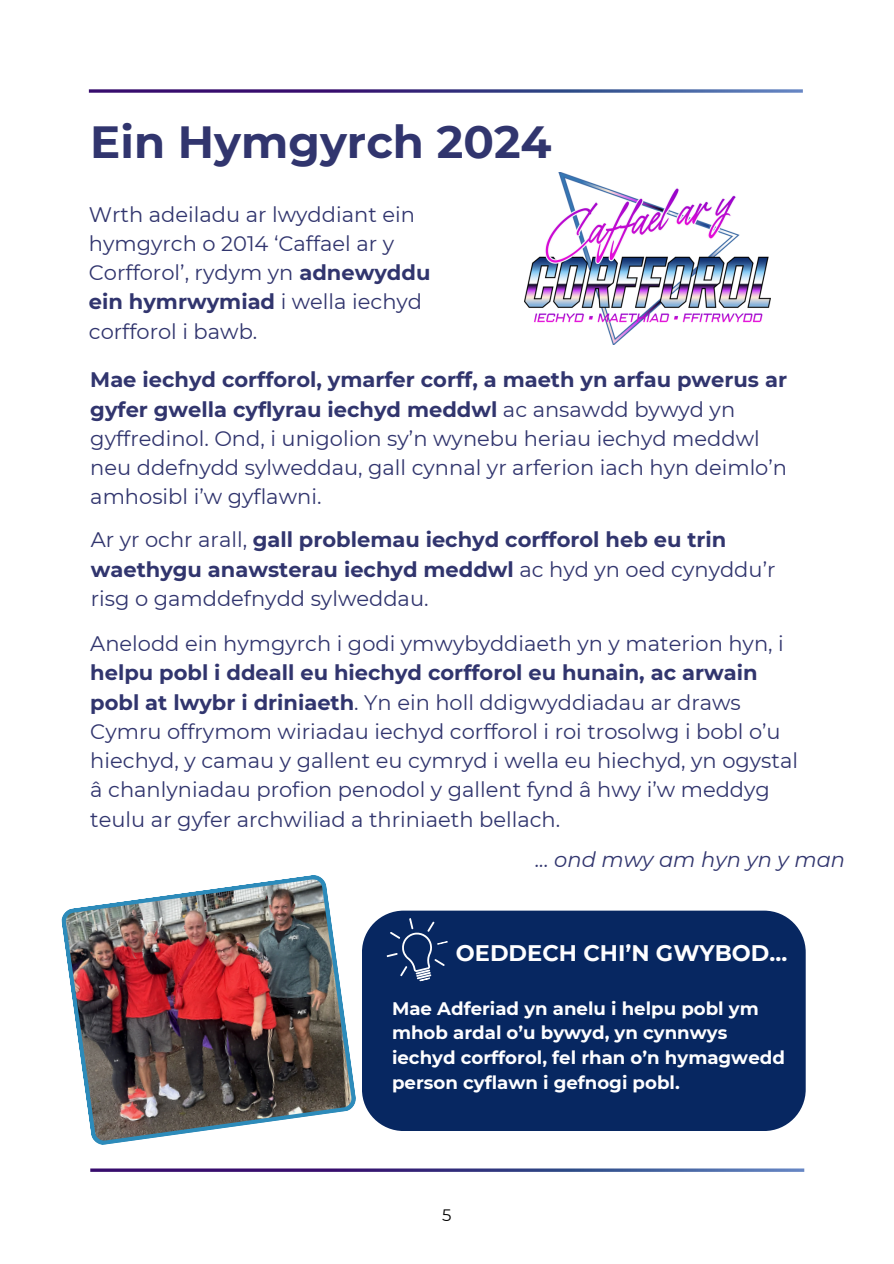
<style>
.page{position:relative;width:894px;height:1264px;background:#fff}
.page>*{position:absolute;margin:0;border:0;box-sizing:border-box;transform-origin:0 0}
.t1{font:700 45px "Montserrat";color:#31356e}
.t2{font:700 22.5px "Montserrat";color:#fefeff}
.t3{font:21px/29.2px "Montserrat";color:#31356e}
.t4{font:700 21px/29.2px "Montserrat";color:#31356e}
.t5{font:italic 21px "Montserrat";color:#31356e}
.t6{font:700 18.15px/24.8px "Montserrat";color:#fefeff}
.t7{font:16.5px "Montserrat";color:#000}
.s1{font-weight:700}
.s2{font-weight:400}
</style>
<div class="page">
<svg style="left:89px;top:89px;width:713px;height:4px;background:#595396"></svg>
<img style="left:61px;top:875px;width:295px;height:270px">
<div style="left:362px;top:910px;width:443px;height:220px;background:#072761;border-radius:42px"></div>
<svg style="left:386px;top:918px;width:62px;height:64px"></svg>
<img style="left:524px;top:172px;width:246px;height:172px">
<p class="t1" style="left:90px;top:114px;width:462px">Ein Hymgyrch 2024</p>
<p class="t3" style="left:89px;top:199px;width:343px">Wrth adeiladu ar lwyddiant ein hymgyrch o 2014 ‘Caffael ar y<br>Corfforol’, rydym yn <span class="s1">adnewyddu ein hymrwymiad</span> i wella iechyd corfforol i bawb.</p>
<p class="t3" style="left:90px;top:365px;width:698px"><span class="s1">Mae iechyd corfforol, ymarfer corff, a maeth yn arfau pwerus ar gyfer gwella cyflyrau iechyd meddwl</span> ac ansawdd bywyd yn gyffredinol. Ond, i unigolion sy’n wynebu heriau iechyd meddwl neu ddefnydd sylweddau, gall cynnal yr arferion iach hyn deimlo’n amhosibl i’w gyflawni.</p>
<p class="t4" style="left:91px;top:525px;width:686px"><span class="s2">Ar yr ochr arall,</span> gall problemau iechyd corfforol heb eu trin waethygu anawsterau iechyd meddwl <span class="s2">ac hyd yn oed cynyddu’r risg o gamddefnydd sylweddau.</span></p>
<p class="t3" style="left:90px;top:629px;width:709px">Anelodd ein hymgyrch i godi ymwybyddiaeth yn y materion hyn, i <span class="s1">helpu pobl i ddeall eu hiechyd corfforol eu hunain, ac arwain pobl at lwybr i driniaeth</span>. Yn ein holl ddigwyddiadau ar draws Cymru offrymom wiriadau iechyd corfforol i roi trosolwg i bobl o’u hiechyd, y camau y gallent eu cymryd i wella eu hiechyd, yn ogystal â chanlyniadau profion penodol y gallent fynd â hwy i’w meddyg teulu ar gyfer archwiliad a thriniaeth bellach.</p>
<h2 class="t5" style="left:535px;top:847px;width:311px">... ond mwy am hyn yn y man</h2>
<p class="t2" style="left:456px;top:939px;width:333px">OEDDECH CHI’N GWYBOD...</p>
<p class="t6" style="left:392px;top:995px;width:394px">Mae Adferiad yn anelu i helpu pobl ym mhob ardal o’u bywyd, yn cynnwys iechyd corfforol, fel rhan o’n hymagwedd person cyflawn i gefnogi pobl.</p>
<p class="t7" style="left:442px;top:1205px;width:11px">5</p>
</div>
